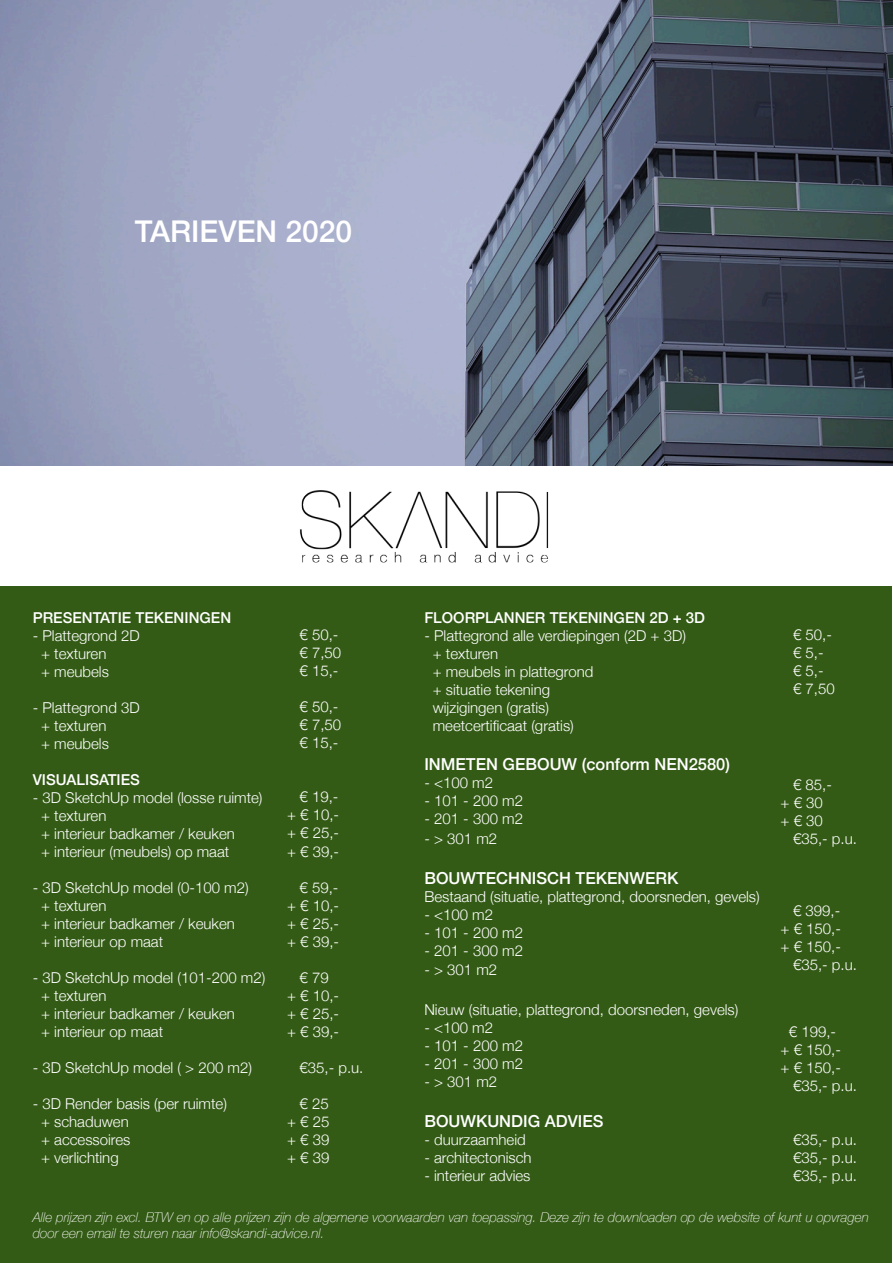
<style>
.page{position:relative;width:893px;height:1263px;background:#fff}
.page>*{position:absolute;margin:0;border:0;box-sizing:border-box;transform-origin:0 0}
.t1{font:500 30px "Helvetica Neue";color:#fff}
.t2{font:500 16.5px "Helvetica Neue";color:#fff}
.t3{font:300 15px "Helvetica Neue";color:#fff}
.t4{font:500 15px "Helvetica Neue";color:#fff}
.t5{font:italic 100 13.5px/16.2px "Helvetica Neue";color:#fff}
</style>
<div class="page">
<img style="left:0;top:0;width:893px;height:466px">
<div style="left:1px;top:587px;width:891px;height:676px;background:#335b15"></div>
<img style="left:300px;top:490px;width:249px;height:73px">
<p class="t1" style="left:135px;top:207px;width:219px">TARIEVEN 2020</p>
<p class="t4" style="left:33px;top:605px;width:200px">PRESENTATIE TEKENINGEN</p>
<p class="t3" style="left:33px;top:623px;width:108px">- Plattegrond 2D</p>
<p class="t3" style="left:41px;top:641px;width:67px">+ texturen</p>
<p class="t3" style="left:41px;top:659px;width:69px">+ meubels</p>
<p class="t3" style="left:33px;top:695px;width:108px">- Plattegrond 3D</p>
<p class="t3" style="left:41px;top:713px;width:67px">+ texturen</p>
<p class="t3" style="left:41px;top:731px;width:69px">+ meubels</p>
<p class="t4" style="left:33px;top:767px;width:109px">VISUALISATIES</p>
<p class="t3" style="left:33px;top:785px;width:231px">- 3D SketchUp model (losse ruimte)</p>
<p class="t3" style="left:41px;top:803px;width:67px">+ texturen</p>
<p class="t3" style="left:41px;top:821px;width:195px">+ interieur badkamer / keuken</p>
<p class="t3" style="left:41px;top:839px;width:190px">+ interieur (meubels) op maat</p>
<p class="t3" style="left:33px;top:875px;width:217px">- 3D SketchUp model (0-100 m2)</p>
<p class="t3" style="left:41px;top:893px;width:67px">+ texturen</p>
<p class="t3" style="left:41px;top:911px;width:195px">+ interieur badkamer / keuken</p>
<p class="t3" style="left:41px;top:929px;width:124px">+ interieur op maat</p>
<p class="t3" style="left:33px;top:965px;width:234px">- 3D SketchUp model (101-200 m2)</p>
<p class="t3" style="left:41px;top:983px;width:67px">+ texturen</p>
<p class="t3" style="left:41px;top:1001px;width:195px">+ interieur badkamer / keuken</p>
<p class="t3" style="left:41px;top:1019px;width:124px">+ interieur op maat</p>
<p class="t3" style="left:33px;top:1055px;width:221px">- 3D SketchUp model ( &gt; 200 m2)</p>
<p class="t3" style="left:33px;top:1091px;width:196px">- 3D Render basis (per ruimte)</p>
<p class="t3" style="left:41px;top:1109px;width:89px">+ schaduwen</p>
<p class="t3" style="left:41px;top:1127px;width:91px">+ accessoires</p>
<p class="t3" style="left:41px;top:1145px;width:79px">+ verlichting</p>
<p class="t4" style="left:424px;top:605px;width:282px">FLOORPLANNER TEKENINGEN 2D + 3D</p>
<p class="t3" style="left:424px;top:623px;width:263px">- Plattegrond alle verdiepingen (2D + 3D)</p>
<p class="t3" style="left:433px;top:641px;width:67px">+ texturen</p>
<p class="t3" style="left:433px;top:659px;width:162px">+ meubels in plattegrond</p>
<p class="t3" style="left:433px;top:677px;width:119px">+ situatie tekening</p>
<p class="t3" style="left:433px;top:695px;width:118px">wijzigingen (gratis)</p>
<p class="t3" style="left:433px;top:713px;width:143px">meetcertificaat (gratis)</p>
<p class="t2" style="left:424px;top:751px;width:307px">INMETEN GEBOUW (conform NEN2580)</p>
<p class="t3" style="left:424px;top:771px;width:70px">- &lt;100 m2</p>
<p class="t3" style="left:424px;top:789px;width:100px">- 101 - 200 m2</p>
<p class="t3" style="left:424px;top:807px;width:100px">- 201 - 300 m2</p>
<p class="t3" style="left:424px;top:826px;width:74px">- &gt; 301 m2</p>
<p class="t2" style="left:424px;top:864px;width:255px">BOUWTECHNISCH TEKENWERK</p>
<p class="t3" style="left:424px;top:884px;width:337px">Bestaand (situatie, plattegrond, doorsneden, gevels)</p>
<p class="t3" style="left:424px;top:902px;width:70px">- &lt;100 m2</p>
<p class="t3" style="left:424px;top:920px;width:100px">- 101 - 200 m2</p>
<p class="t3" style="left:424px;top:938px;width:100px">- 201 - 300 m2</p>
<p class="t3" style="left:424px;top:958px;width:74px">- &gt; 301 m2</p>
<p class="t3" style="left:424px;top:997px;width:315px">Nieuw (situatie, plattegrond, doorsneden, gevels)</p>
<p class="t3" style="left:424px;top:1015px;width:70px">- &lt;100 m2</p>
<p class="t3" style="left:424px;top:1033px;width:100px">- 101 - 200 m2</p>
<p class="t3" style="left:424px;top:1051px;width:100px">- 201 - 300 m2</p>
<p class="t3" style="left:424px;top:1069px;width:74px">- &gt; 301 m2</p>
<p class="t2" style="left:424px;top:1107px;width:181px">BOUWKUNDIG ADVIES</p>
<p class="t3" style="left:424px;top:1127px;width:103px">- duurzaamheid</p>
<p class="t3" style="left:424px;top:1145px;width:109px">- architectonisch</p>
<p class="t3" style="left:424px;top:1163px;width:108px">- interieur advies</p>
<p class="t3" style="left:300px;top:623px;width:40px">€ 50,-</p>
<p class="t3" style="left:300px;top:641px;width:43px">€ 7,50</p>
<p class="t3" style="left:300px;top:659px;width:40px">€ 15,-</p>
<p class="t3" style="left:300px;top:695px;width:40px">€ 50,-</p>
<p class="t3" style="left:300px;top:713px;width:43px">€ 7,50</p>
<p class="t3" style="left:300px;top:731px;width:40px">€ 15,-</p>
<p class="t3" style="left:793px;top:623px;width:40px">€ 50,-</p>
<p class="t3" style="left:793px;top:641px;width:32px">€ 5,-</p>
<p class="t3" style="left:793px;top:659px;width:32px">€ 5,-</p>
<p class="t3" style="left:793px;top:677px;width:43px">€ 7,50</p>
<p class="t3" style="left:793px;top:772px;width:40px">€ 85,-</p>
<p class="t3" style="left:780px;top:790px;width:44px">+ € 30</p>
<p class="t3" style="left:780px;top:808px;width:44px">+ € 30</p>
<p class="t3" style="left:793px;top:826px;width:65px">€35,- p.u.</p>
<p class="t3" style="left:300px;top:785px;width:40px">€ 19,-</p>
<p class="t3" style="left:287px;top:803px;width:54px">+ € 10,-</p>
<p class="t3" style="left:287px;top:821px;width:54px">+ € 25,-</p>
<p class="t3" style="left:287px;top:839px;width:54px">+ € 39,-</p>
<p class="t3" style="left:300px;top:875px;width:40px">€ 59,-</p>
<p class="t3" style="left:287px;top:893px;width:54px">+ € 10,-</p>
<p class="t3" style="left:287px;top:911px;width:54px">+ € 25,-</p>
<p class="t3" style="left:287px;top:929px;width:54px">+ € 39,-</p>
<p class="t3" style="left:300px;top:965px;width:31px">€ 79</p>
<p class="t3" style="left:287px;top:983px;width:54px">+ € 10,-</p>
<p class="t3" style="left:287px;top:1001px;width:54px">+ € 25,-</p>
<p class="t3" style="left:287px;top:1019px;width:54px">+ € 39,-</p>
<p class="t3" style="left:300px;top:1055px;width:65px">€35,- p.u.</p>
<p class="t3" style="left:300px;top:1091px;width:31px">€ 25</p>
<p class="t3" style="left:287px;top:1109px;width:44px">+ € 25</p>
<p class="t3" style="left:287px;top:1127px;width:44px">+ € 39</p>
<p class="t3" style="left:287px;top:1145px;width:44px">+ € 39</p>
<p class="t3" style="left:793px;top:898px;width:49px">€ 399,-</p>
<p class="t3" style="left:780px;top:916px;width:62px">+ € 150,-</p>
<p class="t3" style="left:780px;top:934px;width:62px">+ € 150,-</p>
<p class="t3" style="left:793px;top:952px;width:65px">€35,- p.u.</p>
<p class="t3" style="left:789px;top:1019px;width:49px">€ 199,-</p>
<p class="t3" style="left:780px;top:1037px;width:62px">+ € 150,-</p>
<p class="t3" style="left:780px;top:1055px;width:62px">+ € 150,-</p>
<p class="t3" style="left:793px;top:1073px;width:65px">€35,- p.u.</p>
<p class="t3" style="left:793px;top:1127px;width:65px">€35,- p.u.</p>
<p class="t3" style="left:793px;top:1145px;width:65px">€35,- p.u.</p>
<p class="t3" style="left:793px;top:1163px;width:65px">€35,- p.u.</p>
<p class="t5" style="left:33px;top:1208px;width:837px">Alle prijzen zijn excl. BTW en op alle prijzen zijn de algemene voorwaarden van toepassing. Deze zijn te downloaden op de website of kunt u opvragen door een email te sturen naar info@skandi-advice.nl.</p>
</div>
